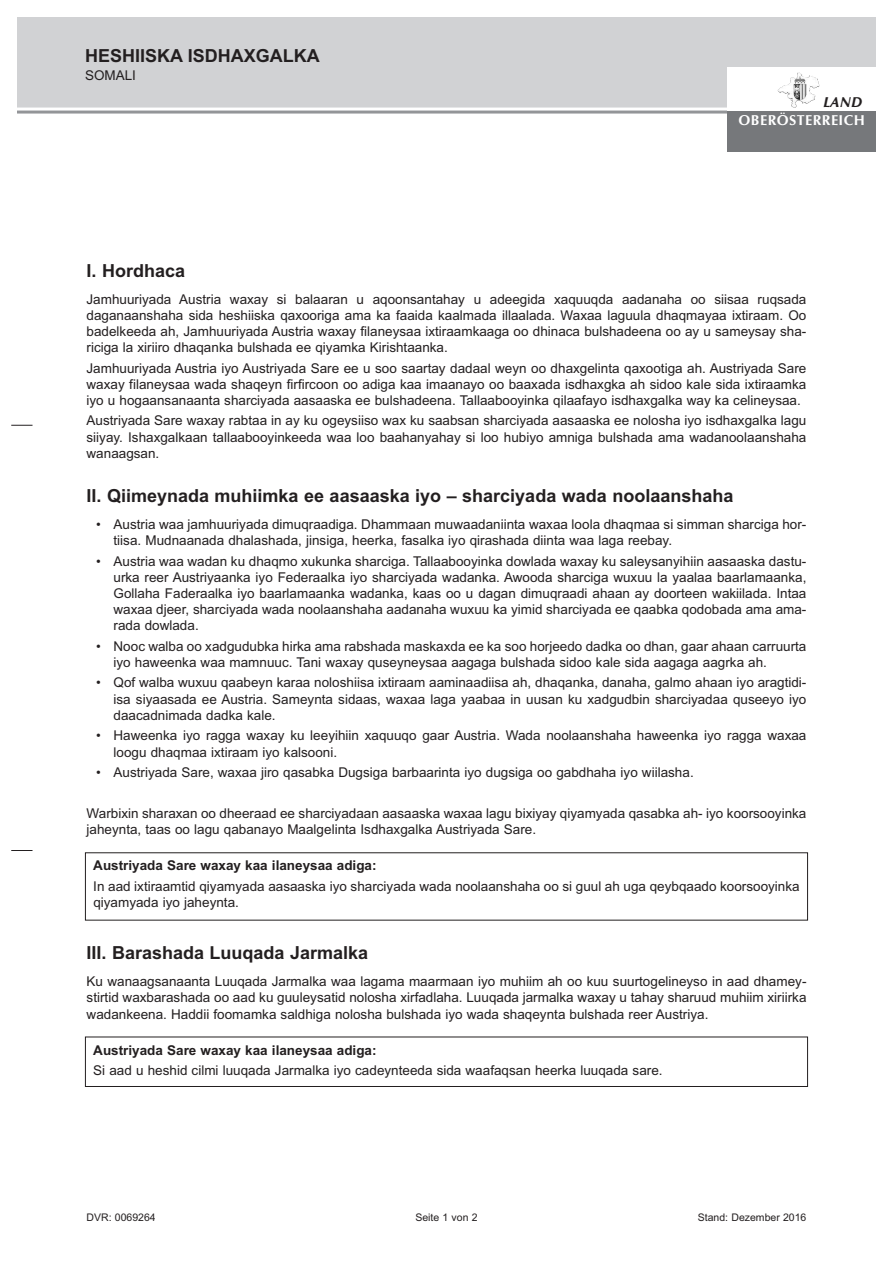
<style>
.page{position:relative;width:893px;height:1263px;background:#fff}
.page>*{position:absolute;margin:0;border:0;box-sizing:border-box;transform-origin:0 0}
.t1{font:700 18px "Arial";color:#231f20}
.t2{font:700 14.4px "Cg Omega";letter-spacing:.03em;color:#fff}
.t3{font:italic 700 14.4px "Cg Omega";color:#231f20}
.t4{font:13.5px/16.2px "Arial";color:#231f20;text-align:justify}
.t5{font:700 13.5px "Arial";color:#231f20}
.t6{font:10.5px "Arial";color:#231f20}
</style>
<div class="page">
<div style="left:17px;top:17px;width:859px;height:91px;background:#d1d2d4"></div>
<svg style="left:11px;top:425px;width:22px;height:1px"></svg>
<svg style="left:11px;top:850px;width:22px;height:1px"></svg>
<hr style="left:17px;top:111px;width:859px;height:3px;background:#939598">
<div style="left:727px;top:110px;width:149px;height:42px;background:#76787b"></div>
<div style="left:727px;top:68px;width:149px;height:43px;background:#fff"></div>
<img style="left:800px;top:74px;width:19px;height:15px">
<div style="left:85px;top:1036px;width:723px;height:51px;border:1px solid #231f20"></div>
<h1 class="t1" style="left:85px;top:45px;width:236px">HESHIISKA ISDHAXGALKA</h1>
<p class="t4" style="left:85px;top:67px;width:53px">SOMALI</p>
<p class="t3" style="left:823px;top:94px;width:41px">LAND</p>
<p class="t2" style="left:739px;top:111px;width:128px">OBERÖSTERREICH</p>
<h1 class="t1" style="left:87px;top:260px;width:100px">I. Hordhaca</h1>
<p class="t4" style="left:87px;top:291px;width:721px">Jamhuuriyada Austria waxay si balaaran u aqoonsantahay u adeegida xaquuqda aadanaha oo siisaa ruqsada daganaanshaha sida heshiiska qaxooriga ama ka faaida kaalmada illaalada. Waxaa laguula dhaqmayaa ixtiraam. Oo badelkeeda ah, Jamhuuriyada Austria waxay filaneysaa ixtiraamkaaga oo dhinaca bulshadeena oo ay u sameysay sha&shy;riciga la xiriiro dhaqanka bulshada ee qiyamka Kirishtaanka.</p>
<p class="t4" style="left:87px;top:360px;width:721px">Jamhuuriyada Austria iyo Austriyada Sare ee u soo saartay dadaal weyn oo dhaxgelinta qaxootiga ah. Austriyada Sare waxay filaneysaa wada shaqeyn firfircoon oo adiga kaa imaanayo oo baaxada isdhaxgka ah sidoo kale sida ixtiraamka iyo u hogaansanaanta sharciyada aasaaska ee bulshadeena. Tallaabooyinka qilaafayo isdhaxgalka way ka celineysaa.</p>
<p class="t4" style="left:87px;top:413px;width:721px">Austriyada Sare waxay rabtaa in ay ku ogeysiiso wax ku saabsan sharciyada aasaaska ee nolosha iyo isdhaxgalka lagu siiyay. Ishaxgalkaan tallaabooyinkeeda waa loo baahanyahay si loo hubiyo amniga bulshada ama wadanoolaanshaha wanaagsan.</p>
<h1 class="t1" style="left:87px;top:485px;width:648px">II. Qiimeynada muhiimka ee aasaaska iyo – sharciyada wada noolaanshaha</h1>
<p class="t4" style="left:114px;top:516px;width:694px;text-indent:-17px">• Austria waa jamhuuriyada dimuqraadiga. Dhammaan muwaadaniinta waxaa loola dhaqmaa si simman sharciga hor&shy;tiisa. Mudnaanada dhalashada, jinsiga, heerka, fasalka iyo qirashada diinta waa laga reebay.</p>
<p class="t4" style="left:114px;top:553px;width:694px;text-indent:-17px">• Austria waa wadan ku dhaqmo xukunka sharciga. Tallaabooyinka dowlada waxay ku saleysanyihiin aasaaska dastu&shy;urka reer Austriyaanka iyo Federaalka iyo sharciyada wadanka. Awooda sharciga wuxuu la yaalaa baarlamaanka, Gollaha Faderaalka iyo baarlamaanka wadanka, kaas oo u dagan dimuqraadi ahaan ay doorteen wakiilada. Intaa waxaa djeer, sharciyada wada noolaanshaha aadanaha wuxuu ka yimid sharciyada ee qaabka qodobada ama ama&shy;rada dowlada.</p>
<p class="t4" style="left:114px;top:638px;width:694px;text-indent:-17px">• Nooc walba oo xadgudubka hirka ama rabshada maskaxda ee ka soo horjeedo dadka oo dhan, gaar ahaan carruurta iyo haweenka waa mamnuuc. Tani waxay quseyneysaa aagaga bulshada sidoo kale sida aagaga aagrka ah.</p>
<p class="t4" style="left:114px;top:675px;width:694px;text-indent:-17px">• Qof walba wuxuu qaabeyn karaa noloshiisa ixtiraam aaminaadiisa ah, dhaqanka, danaha, galmo ahaan iyo aragtidi&shy;isa siyaasada ee Austria. Sameynta sidaas, waxaa laga yaabaa in uusan ku xadgudbin sharciyadaa quseeyo iyo daacadnimada dadka kale.</p>
<p class="t4" style="left:114px;top:727px;width:694px;text-indent:-17px">• Haweenka iyo ragga waxay ku leeyihiin xaquuqo gaar Austria. Wada noolaanshaha haweenka iyo ragga waxaa loogu dhaqmaa ixtiraam iyo kalsooni.</p>
<p class="t4" style="left:96px;top:764px;width:599px">• Austriyada Sare, waxaa jiro qasabka Dugsiga barbaarinta iyo dugsiga oo gabdhaha iyo wiilasha.</p>
<p class="t4" style="left:87px;top:805px;width:721px">Warbixin sharaxan oo dheeraad ee sharciyadaan aasaaska waxaa lagu bixiyay qiyamyada qasabka ah- iyo koorsooyinka jaheynta, taas oo lagu qabanayo Maalgelinta Isdhaxgalka Austriyada Sare.</p>
<p class="t5" style="left:93px;top:858px;width:285px">Austriyada Sare waxay kaa ilaneysaa adiga:</p>
<p class="t4" style="left:93px;top:878px;width:708px">In aad ixtiraamtid qiyamyada aasaaska iyo sharciyada wada noolaanshaha oo si guul ah uga qeybqaado koorsooyinka qiyamyada iyo jaheynta.</p>
<h1 class="t1" style="left:87px;top:942px;width:283px">III. Barashada Luuqada Jarmalka</h1>
<p class="t4" style="left:87px;top:973px;width:721px">Ku wanaagsanaanta Luuqada Jarmalka waa lagama maarmaan iyo muhiim ah oo kuu suurtogelineyso in aad dhamey&shy;stirtid waxbarashada oo aad ku guuleysatid nolosha xirfadlaha. Luuqada jarmalka waxay u tahay sharuud muhiim xiriirka wadankeena. Haddii foomamka saldhiga nolosha bulshada iyo wada shaqeynta bulshada reer Austriya.</p>
<p class="t5" style="left:93px;top:1042px;width:285px">Austriyada Sare waxay kaa ilaneysaa adiga:</p>
<p class="t4" style="left:93px;top:1062px;width:571px">Si aad u heshid cilmi luuqada Jarmalka iyo cadeynteeda sida waafaqsan heerka luuqada sare.</p>
<p class="t6" style="left:87px;top:1211px;width:71px">DVR: 0069264</p>
<p class="t6" style="left:698px;top:1211px;width:110px">Stand: Dezember 2016</p>
<p class="t6" style="left:415px;top:1211px;width:64px">Seite 1 von 2</p>
</div>
